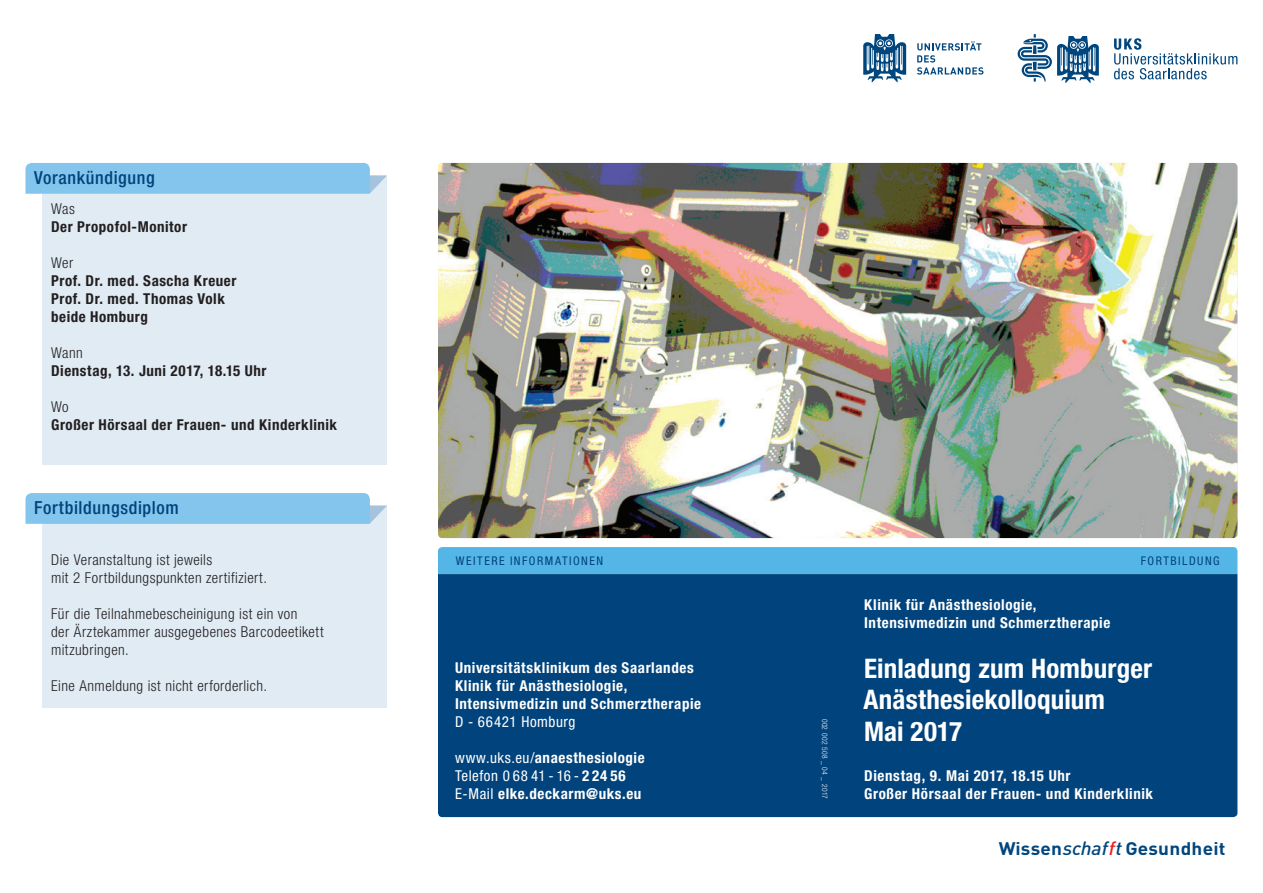
<style>
.page{position:relative;width:1263px;height:893px;background:#fff}
.page>*{position:absolute;margin:0;border:0;box-sizing:border-box;transform-origin:0 0}
.t1{font:700 condensed 27px/31.5px "Helvetica Neue LT Pro";letter-spacing:.005em;color:#fff}
.t2{font:500 condensed 18px "Helvetica Neue LT Pro";letter-spacing:.035em;color:#01437c}
.t3{font:700 18px "DIN Pro";letter-spacing:.015em;color:#00467e;scale:1.06 1}
.t4{font:700 condensed 15px/18px "Helvetica Neue LT Pro";letter-spacing:.04em;color:#fff}
.t5{font:300 condensed 15px/18px "Helvetica Neue LT Pro";letter-spacing:.03em;color:#231f20}
.t6{font:700 condensed 15px/18px "Helvetica Neue LT Pro";letter-spacing:.035em;color:#231f20}
.t7{font:condensed 15px "Helvetica Neue LT Pro";letter-spacing:.035em;color:#fff}
.t8{font:condensed 12px "Helvetica Neue LT Pro";letter-spacing:.125em;color:#01437c}
.t9{font:300 condensed 7.5px "Helvetica Neue LT Pro";letter-spacing:.05em;color:#fff}
.s1{font-weight:400}
.s2{font-weight:500;font-style:italic;font-size:19.05px}
.s3{font-weight:500;font-style:italic;font-size:19.05px;color:#ee1d23}
</style>
<div class="page">
<img style="left:438px;top:163px;width:799px;height:375px">
<div style="left:43px;top:176px;width:344px;height:289px;background:#e0ebf4"></div>
<svg style="left:26px;top:163px;width:361px;height:31px;background:#88c6ec"></svg>
<div style="left:43px;top:506px;width:344px;height:202px;background:#e0ebf4"></div>
<svg style="left:26px;top:493px;width:361px;height:31px;background:#88c6ec"></svg>
<div style="left:438px;top:574px;width:799px;height:243px;background:#01437c"></div>
<div style="left:438px;top:547px;width:799px;height:27px;background:#54b6e7"></div>
<svg style="left:1114px;top:38px;width:123px;height:41px"></svg>
<svg style="left:1017px;top:34px;width:82px;height:49px"></svg>
<svg style="left:863px;top:34px;width:43px;height:48px"></svg>
<svg style="left:917px;top:41px;width:66px;height:34px"></svg>
<p class="t2" style="left:34px;top:167px;width:122px">Vorankündigung</p>
<p class="t5" style="left:51px;top:200px;width:25px">Was</p>
<p class="t6" style="left:51px;top:217px;width:137px">Der Propofol-Monitor</p>
<p class="t5" style="left:51px;top:254px;width:24px">Wer</p>
<p class="t6" style="left:51px;top:271px;width:187px">Prof. Dr. med. Sascha Kreuer<br>Prof. Dr. med. Thomas Volk beide Homburg</p>
<p class="t5" style="left:51px;top:344px;width:33px">Wann</p>
<p class="t6" style="left:51px;top:361px;width:217px">Dienstag, 13. Juni 2017, 18.15 Uhr</p>
<p class="t5" style="left:51px;top:398px;width:19px">Wo</p>
<p class="t6" style="left:51px;top:415px;width:287px">Großer Hörsaal der Frauen- und Kinderklinik</p>
<p class="t2" style="left:34px;top:497px;width:146px">Fortbildungsdiplom</p>
<p class="t5" style="left:51px;top:551px;width:217px">Die Veranstaltung ist jeweils<br>mit 2 Fortbildungspunkten zertifiziert.</p>
<p class="t5" style="left:51px;top:605px;width:274px">Für die Teilnahmebescheinigung ist ein von<br>der Ärztekammer ausgegebenes Barcodeetikett mitzubringen.</p>
<p class="t5" style="left:51px;top:677px;width:217px">Eine Anmeldung ist nicht erforderlich.</p>
<p class="t8" style="left:456px;top:554px;width:149px">WEITERE INFORMATIONEN</p>
<p class="t8" style="left:1141px;top:554px;width:80px">FORTBILDUNG</p>
<p class="t4" style="left:455px;top:658px;width:248px">Universitätsklinikum des Saarlandes<br>Klinik für Anästhesiologie,<br>Intensivmedizin und Schmerztherapie</p>
<p class="t7" style="left:455px;top:713px;width:122px">D - 66421 Homburg</p>
<p class="t4" style="left:455px;top:748px;width:191px"><span class="s1">www.uks.eu/</span>anaesthesiologie<br><span class="s1">Telefon 0 68 41 - 16 -</span> 2 24 56<br><span class="s1">E-Mail</span> elke.deckarm@uks.eu</p>
<p class="t9" style="left:829px;top:718px;width:82px;rotate:90deg">002 002 508 _ 04 _ 2017</p>
<p class="t4" style="left:864px;top:595px;width:248px">Klinik für Anästhesiologie,<br>Intensivmedizin und Schmerztherapie</p>
<h1 class="t1" style="left:863px;top:652px;width:290px">Einladung zum Homburger<br>Anästhesiekolloquium<br>Mai 2017</h1>
<p class="t4" style="left:864px;top:766px;width:291px">Dienstag, 9. Mai 2017, 18.15 Uhr<br>Großer Hörsaal der Frauen- und Kinderklinik</p>
<p class="t3" style="left:999px;top:836px;width:216px">Wissen<span class="s2">schaf</span><span class="s3">f</span><span class="s2">t</span> Gesundheit</p>
</div>
